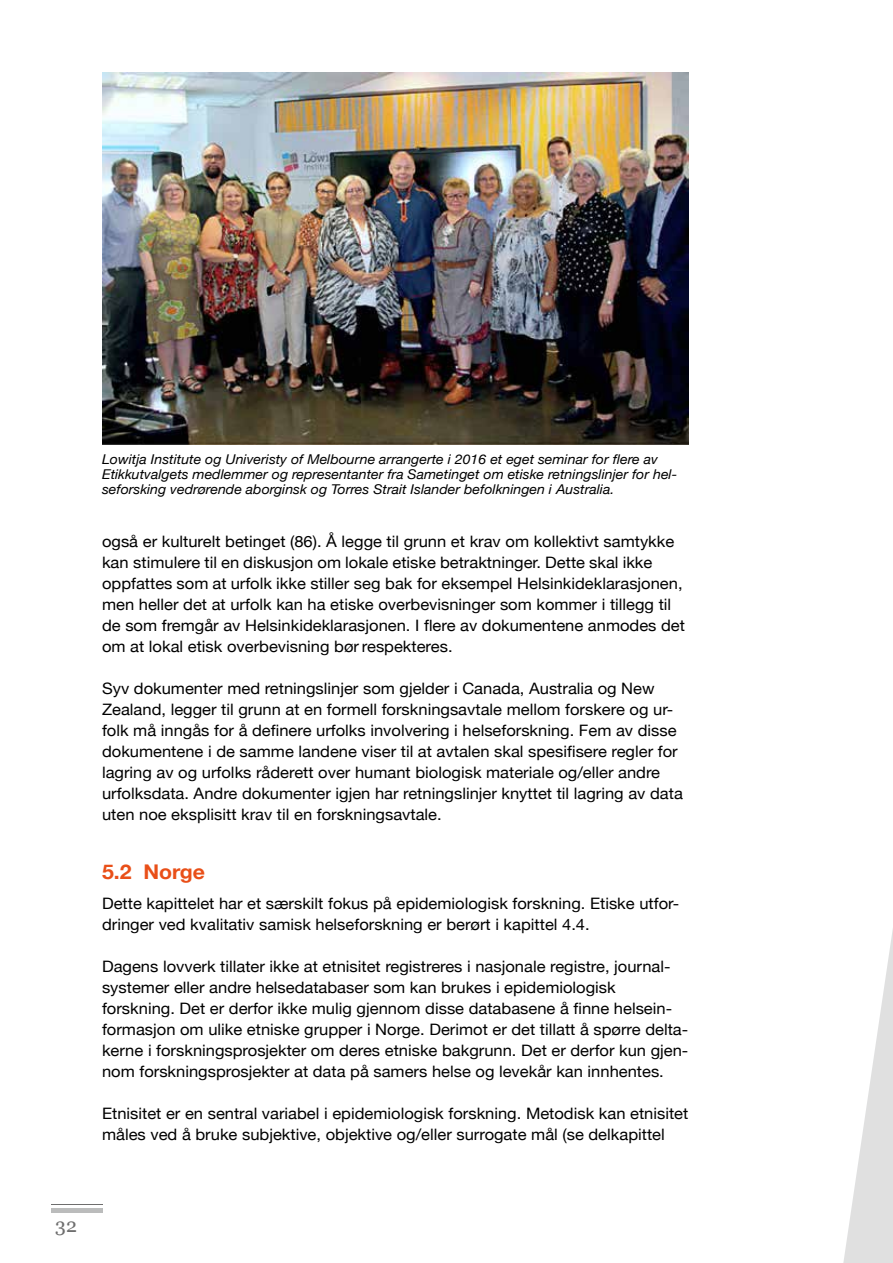
<style>
.page{position:relative;width:893px;height:1263px;background:#fff}
.page>*{position:absolute;margin:0;border:0;box-sizing:border-box;transform-origin:0 0}
.t1{font:700 20.25px "Helvetica Neue";color:#e94f18;scale:1.05 1}
.t2{font:19.5px "Georgia";color:#6e6e6e}
.t3{font:15.75px/21px "Helvetica Neue";color:#000;scale:1.05 1}
.t4{font:italic 13.5px/15px "Helvetica Neue";color:#000;scale:1.05 1}
</style>
<div class="page">
<hr style="left:51px;top:1204px;width:51px;height:1px;background:#6e6e6e">
<hr style="left:51px;top:1208px;width:51px;height:4px;background:#bbbcbc">
<svg style="left:843px;top:929px;width:50px;height:334px"></svg>
<img style="left:102px;top:72px;width:587px;height:372px">
<p class="t4" style="left:102px;top:452px;width:549px">Lowitja Institute og Univeristy of Melbourne arrangerte i 2016 et eget seminar for flere av<br>Etikkutvalgets medlemmer og representanter fra Sametinget om etiske retningslinjer for hel&shy;seforsking vedrørende aborginsk og Torres Strait Islander befolkningen i Australia.</p>
<p class="t3" style="left:102px;top:531px;width:557px">også er kulturelt betinget (86). Å legge til grunn et krav om kollektivt samtykke kan stimulere til en diskusjon om lokale etiske betraktninger. Dette skal ikke oppfattes som at urfolk ikke stiller seg bak for eksempel Helsinkideklarasjonen, men heller det at urfolk kan ha etiske overbevisninger som kommer i tillegg til de som fremgår av Helsinkideklarasjonen. I flere av dokumentene anmodes det om at lokal etisk overbevisning bør respekteres.</p>
<p class="t3" style="left:102px;top:678px;width:555px">Syv dokumenter med retningslinjer som gjelder i Canada, Australia og New Zealand, legger til grunn at en formell forskningsavtale mellom forskere og ur&shy;folk må inngås for å definere urfolks involvering i helseforskning. Fem av disse dokumentene i de samme landene viser til at avtalen skal spesifisere regler for lagring av og urfolks råderett over humant biologisk materiale og/eller andre urfolksdata. Andre dokumenter igjen har retningslinjer knyttet til lagring av data uten noe eksplisitt krav til en forskningsavtale.</p>
<p class="t1" style="left:102px;top:856px;width:100px">5.2 Norge</p>
<p class="t3" style="left:102px;top:894px;width:551px">Dette kapittelet har et særskilt fokus på epidemiologisk forskning. Etiske utfor&shy;dringer ved kvalitativ samisk helseforskning er berørt i kapittel 4.4.</p>
<p class="t3" style="left:102px;top:957px;width:560px">Dagens lovverk tillater ikke at etnisitet registreres i nasjonale registre, journal&shy;systemer eller andre helsedatabaser som kan brukes i epidemiologisk forskning. Det er derfor ikke mulig gjennom disse databasene å finne helsein&shy;formasjon om ulike etniske grupper i Norge. Derimot er det tillatt å spørre delta&shy;kerne i forskningsprosjekter om deres etniske bakgrunn. Det er derfor kun gjen&shy;nom forskningsprosjekter at data på samers helse og levekår kan innhentes.</p>
<p class="t3" style="left:102px;top:1104px;width:560px">Etnisitet er en sentral variabel i epidemiologisk forskning. Metodisk kan etnisitet måles ved å bruke subjektive, objektive og/eller surrogate mål (se delkapittel</p>
<p class="t2" style="left:55px;top:1211px;width:23px">32</p>
</div>
